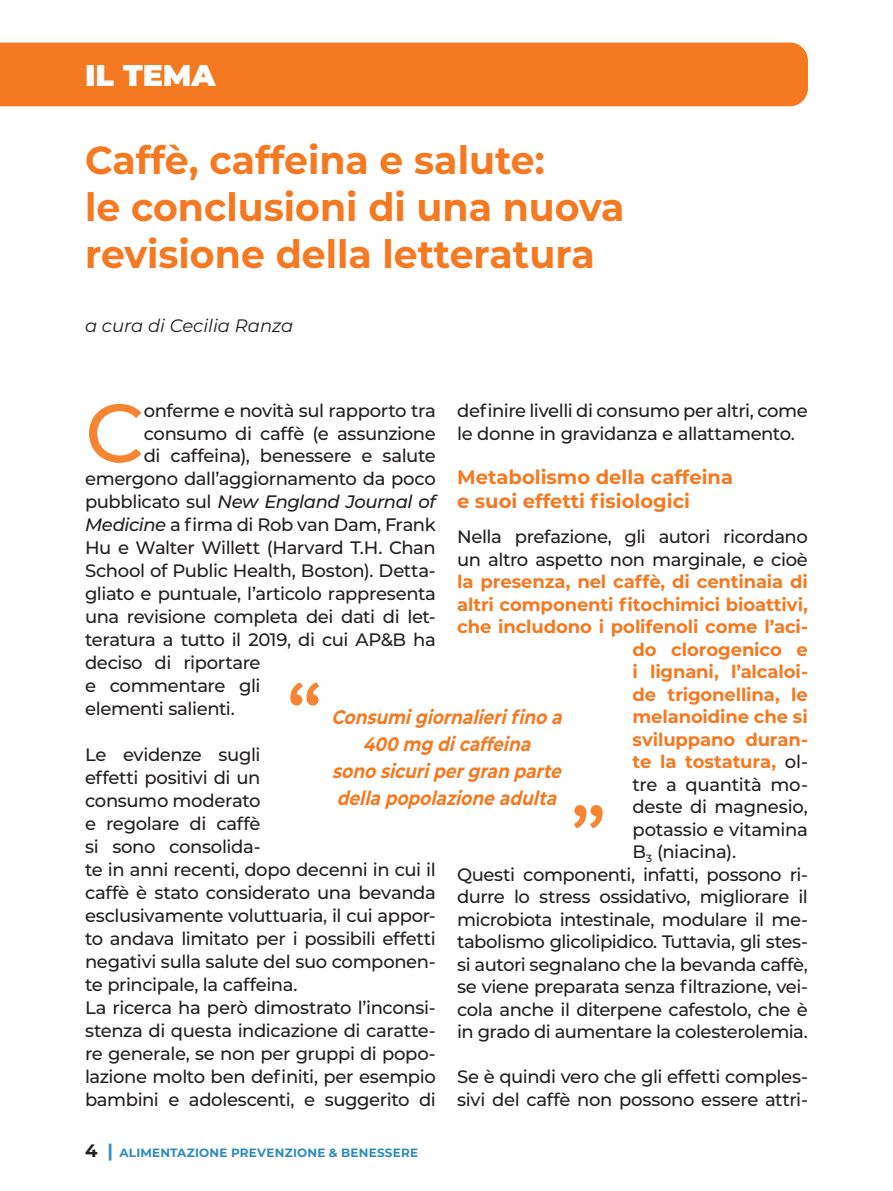
<style>
.page{position:relative;width:893px;height:1191px;background:#fff}
.page>*{position:absolute;margin:0;border:0;box-sizing:border-box;transform-origin:0 0}
.TESTO_Capolettera{font:500 82.35px "Montserrat";color:#f58532}
.TITOLO_tema_intervis{font:700 39px "Montserrat";color:#f47921}
.t1{font:900 30px "Montserrat";color:#fff}
.STRILLO{font:italic 700 19.5px "Montserrat";color:#f47921;scale:.87 1}
.Titolo_PARAGRAFO_-_T{font:700 19.5px/23.4px "Montserrat";color:#f47921}
.TESTO_BASE{font:500 18px/23px "Montserrat";letter-spacing:-.02em;color:#231f20}
.TESTO_Capolettera-2{font:500 18px "Montserrat";letter-spacing:-.02em;color:#231f20}
.TESTO_BASE-2{font:700 18px "Montserrat";letter-spacing:-.005em;color:#f47921}
.TESTO_Capolettera-3{font:italic 500 18px "Montserrat";letter-spacing:-.025em;color:#231f20}
.AUTORE_tema_intervis{font:italic 18px "Montserrat";color:#231f20}
.t2{font:700 12px "Montserrat";letter-spacing:.02em;color:#2c8bbe}
.s1{font-weight:500;color:#231f20}
.s2{font-style:normal}
.s3{font-style:italic}
.s4{font-size:18px;color:#231f20}
.s5{font-size:18px}
</style>
<div class="page">
<div style="left:0;top:43px;width:808px;height:63px;background:#f47921"></div>
<svg style="left:574px;top:805px;width:29px;height:23px"></svg>
<svg style="left:290px;top:682px;width:29px;height:23px"></svg>
<p class="t1" style="left:85px;top:53px;width:132px">IL TEMA</p>
<p class="TITOLO_tema_intervis" style="left:85px;top:132px;width:461px">Caffè, caffeina e salute:</p>
<p class="TITOLO_tema_intervis" style="left:85px;top:179px;width:541px">le conclusioni di una nuova</p>
<p class="TITOLO_tema_intervis" style="left:85px;top:225px;width:511px">revisione della letteratura</p>
<p class="AUTORE_tema_intervis" style="left:85px;top:313px;width:210px">a cura di Cecilia Ranza</p>
<p class="TESTO_Capolettera" style="left:85px;top:375px;width:61px">C</p>
<p class="TESTO_Capolettera-2" style="left:144px;top:398px;width:294px">onferme e novità sul rapporto tra</p>
<p class="TESTO_BASE" style="left:457px;top:399px;width:352px;line-height:22.5px">definire livelli di consumo per altri, come le donne in gravidanza e allattamento.</p>
<p class="Titolo_PARAGRAFO_-_T" style="left:457px;top:465px;width:277px">Metabolismo della caffeina e suoi effetti fisiologici</p>
<p class="TESTO_BASE" style="left:457px;top:524px;width:352px">Nella prefazione, gli autori ricordano</p>
<p class="TESTO_BASE" style="left:457px;top:547px;width:352px">un altro aspetto non marginale, e cioè</p>
<p class="TESTO_BASE-2" style="left:457px;top:568px;width:352px">la presenza, nel caffè, di centinaia di</p>
<p class="TESTO_BASE-2" style="left:457px;top:591px;width:352px">altri componenti fitochimici bioattivi,</p>
<p class="TESTO_BASE-2" style="left:457px;top:613px;width:352px">che includono i polifenoli come l’aci-</p>
<p class="TESTO_BASE-2" style="left:632px;top:636px;width:177px">do clorogenico e</p>
<p class="TESTO_BASE-2" style="left:632px;top:658px;width:177px">i lignani, l’alcaloi-</p>
<p class="TESTO_BASE-2" style="left:632px;top:681px;width:177px">de trigonellina, le</p>
<p class="TESTO_BASE-2" style="left:632px;top:703px;width:177px">melanoidine che si</p>
<p class="TESTO_BASE-2" style="left:632px;top:726px;width:177px">sviluppano duran-</p>
<p class="TESTO_BASE-2" style="left:632px;top:748px;width:177px">te la tostatura, <span class="s1">ol-</span></p>
<p class="TESTO_BASE" style="left:632px;top:772px;width:177px">tre a quantità mo-</p>
<p class="TESTO_BASE" style="left:632px;top:794px;width:177px">deste di magnesio,</p>
<p class="TESTO_BASE" style="left:632px;top:817px;width:177px">potassio e vitamina</p>
<p class="TESTO_BASE" style="left:632px;top:839px;width:105px">B<sub>3</sub> (niacina).</p>
<p class="TESTO_BASE" style="left:457px;top:862px;width:352px;line-height:22.5px;text-align:justify">Questi componenti, infatti, possono ri&shy;durre lo stress ossidativo, migliorare il microbiota intestinale, modulare il me&shy;tabolismo glicolipidico. Tuttavia, gli stes&shy;si autori segnalano che la bevanda caffè, se viene preparata senza filtrazione, vei&shy;cola anche il diterpene cafestolo, che è in grado di aumentare la colesterolemia.</p>
<p class="TESTO_BASE" style="left:457px;top:1064px;width:352px;line-height:22.5px">Se è quindi vero che gli effetti comples&shy;sivi del caffè non possono essere attri-</p>
<p class="TESTO_Capolettera-2" style="left:144px;top:421px;width:294px">consumo di caffè (e assunzione</p>
<p class="TESTO_Capolettera-2" style="left:144px;top:443px;width:294px">di caffeina), benessere e salute</p>
<p class="TESTO_Capolettera-2" style="left:85px;top:466px;width:352px">emergono dall’aggiornamento da poco</p>
<p class="TESTO_Capolettera-3" style="left:85px;top:489px;width:352px"><span class="s2">pubblicato sul</span> New England Journal of</p>
<p class="TESTO_Capolettera-2" style="left:85px;top:512px;width:352px"><span class="s3">Medicine</span> a firma di Rob van Dam, Frank</p>
<p class="TESTO_Capolettera-2" style="left:85px;top:535px;width:352px">Hu e Walter Willett (Harvard T.H. Chan</p>
<p class="TESTO_Capolettera-2" style="left:85px;top:558px;width:352px">School of Public Health, Boston). Detta-</p>
<p class="TESTO_Capolettera-2" style="left:85px;top:581px;width:352px">gliato e puntuale, l’articolo rappresenta</p>
<p class="TESTO_Capolettera-2" style="left:85px;top:604px;width:352px">una revisione completa dei dati di let-</p>
<p class="TESTO_Capolettera-2" style="left:85px;top:627px;width:352px">teratura a tutto il 2019, di cui AP&amp;B ha</p>
<p class="TESTO_Capolettera-2" style="left:85px;top:650px;width:177px">deciso di riportare</p>
<p class="TESTO_Capolettera-2" style="left:85px;top:673px;width:177px">e commentare gli</p>
<p class="TESTO_Capolettera-2" style="left:85px;top:696px;width:151px">elementi salienti.</p>
<p class="TESTO_BASE" style="left:85px;top:742px;width:352px">Le evidenze sugli<br>effetti positivi di un<br>consumo moderato<br>e regolare di caffè<br>si sono consolida-<br>te in anni recenti, dopo decenni in cui il caffè è stato considerato una bevanda esclusivamente voluttuaria, il cui appor&shy;to andava limitato per i possibili effetti negativi sulla salute del suo componen&shy;te principale, la caffeina.</p>
<p class="TESTO_BASE" style="left:85px;top:995px;width:352px;text-align:justify">La ricerca ha però dimostrato l’inconsi&shy;stenza di questa indicazione di caratte&shy;re generale, se non per gruppi di popo&shy;lazione molto ben definiti, per esempio bambini e adolescenti, e suggerito di</p>
<p class="STRILLO" style="left:331px;top:703px;width:273px">Consumigiornalierifinoa</p>
<p class="STRILLO" style="left:363px;top:730px;width:201px">400 mg dicaffeina</p>
<p class="STRILLO" style="left:332px;top:757px;width:271px">sonosicuripergran parte</p>
<p class="STRILLO" style="left:337px;top:784px;width:261px">dellapopolazioneadulta</p>
<p class="t2" style="left:85px;top:1144px;width:335px"><span class="s4">4</span> <span class="s5">|</span> ALIMENTAZIONE PREVENZIONE &amp; BENESSERE</p>
</div>
